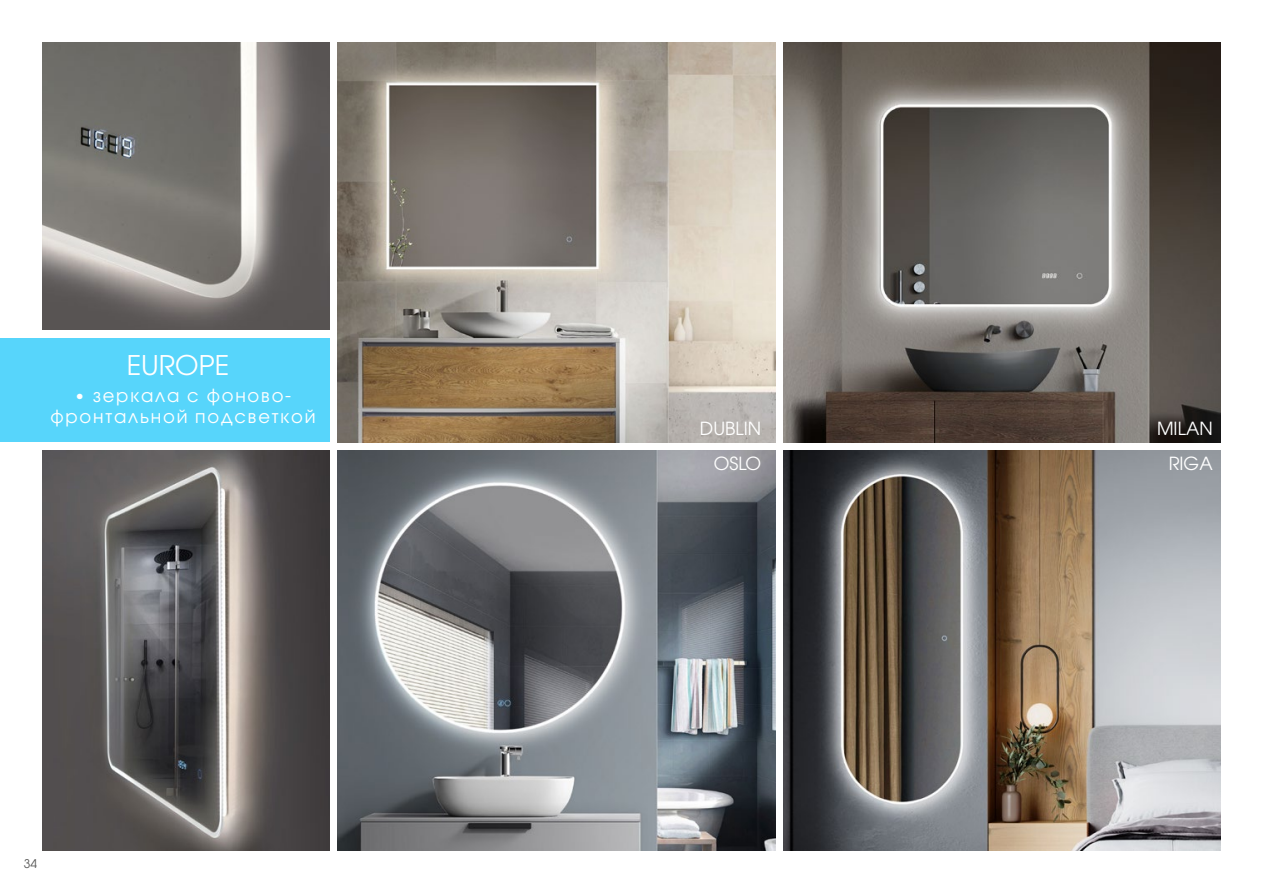
<style>
.page{position:relative;width:1263px;height:893px;background:#fff}
.page>*{position:absolute;margin:0;border:0;box-sizing:border-box;transform-origin:0 0}
.t1{font:27px "Avant Garde Gothic C";color:#fff}
.t2{font:18px/21.6px "Avant Garde Gothic C";letter-spacing:.1em;color:#fff;text-align:center}
.t3{font:12px "Avant Garde Gothic C";color:#575756}
.s1{font-family:"AG Opus";font-size:16.5px}
</style>
<div class="page">
<div style="left:0;top:339px;width:330px;height:103px;background:#57d5fb"></div>
<img style="left:337px;top:451px;width:438px;height:399px">
<img style="left:783px;top:451px;width:437px;height:399px">
<img style="left:43px;top:43px;width:287px;height:287px">
<img style="left:43px;top:451px;width:287px;height:399px">
<img style="left:783px;top:43px;width:437px;height:399px">
<img style="left:337px;top:43px;width:438px;height:399px">
<h1 class="t1" style="left:127px;top:349px;width:104px">EUROPE</h1>
<p class="t2" style="left:50px;top:384px;width:267px"><span class="s1">•</span> зеркала с фоново&shy;фронтальной подсветкой</p>
<p class="t3" style="left:24px;top:857px;width:15px">34</p>
<p class="t2" style="left:700px;top:417px;width:63px">DUBLIN</p>
<p class="t2" style="left:1157px;top:417px;width:57px">MILAN</p>
<p class="t2" style="left:714px;top:453px;width:49px">OSLO</p>
<p class="t2" style="left:1169px;top:453px;width:46px">RIGA</p>
</div>
